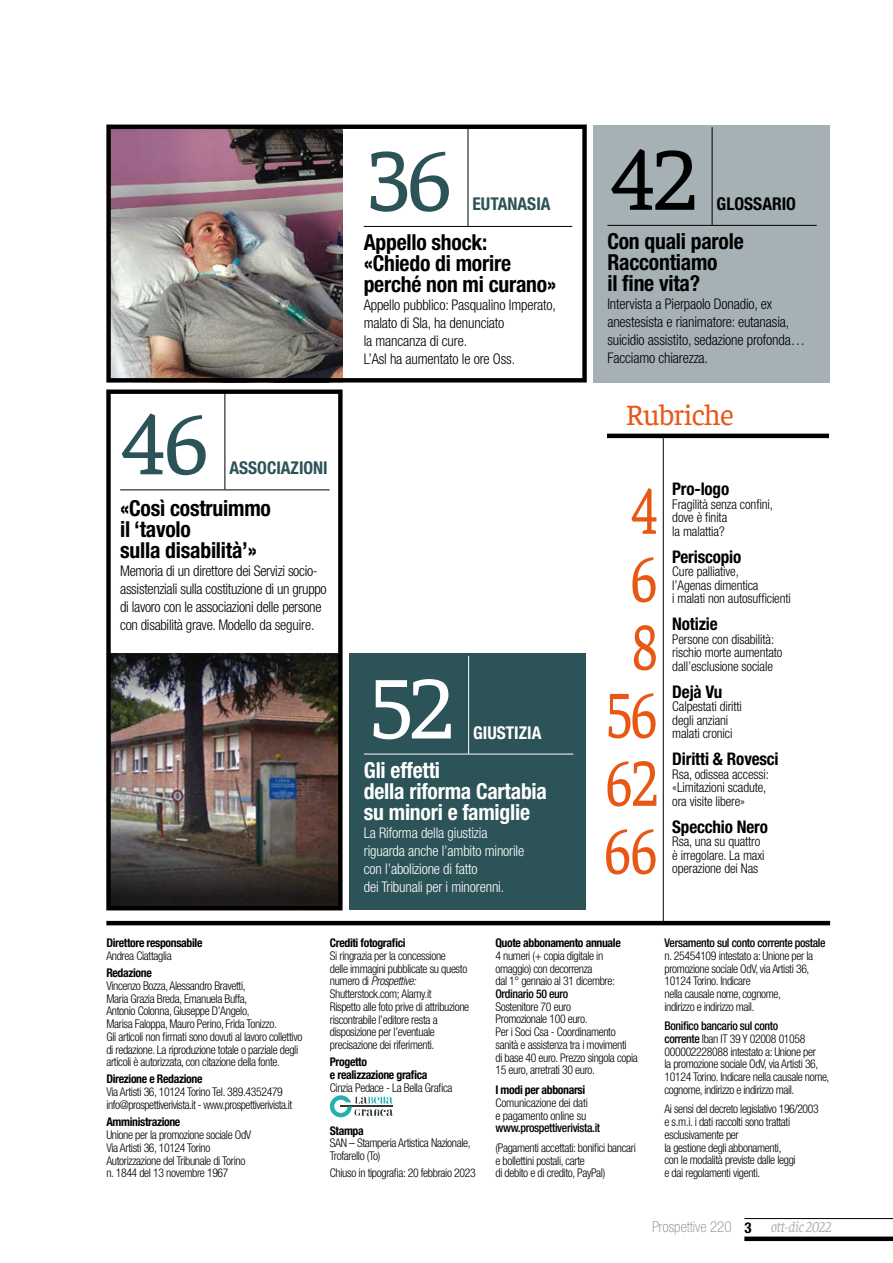
<style>
.page{position:relative;width:893px;height:1263px;background:#fff}
.page>*{position:absolute;margin:0;border:0;box-sizing:border-box;transform-origin:0 0}
.t1{font:90px "Faustina";color:#2c5357}
.t2{font:90px "Faustina";color:#000}
.t3{font:90px "Faustina";color:#fff}
.t4{font:67.8px/67.9px "Faustina";color:#e95714;text-align:center;scale:.79 1}
.t5{font:30px "Faustina";letter-spacing:-.02em;color:#e95714}
.t6{font:700 condensed 22.05px/21px "Helvetica Neue LT Std";letter-spacing:-.01em;color:#000}
.t7{font:700 condensed 22.05px/21px "Helvetica Neue LT Std";letter-spacing:-.01em;color:#fff}
.t8{font:700 condensed 17.7px "Helvetica Neue LT Std";color:#2c5357}
.t9{font:700 condensed 17.7px "Helvetica Neue LT Std";color:#000}
.t10{font:700 condensed 17.7px "Helvetica Neue LT Std";color:#fff}
.t11{font:700 condensed 17.4px "Helvetica Neue LT Std";letter-spacing:-.01em;color:#000}
.t12{font:100 condensed 15px "Helvetica Neue LT Std";color:#818386}
.t13{font:italic 15px "Faustina";letter-spacing:-.03em;color:#aeb0b3;scale:.94 1}
.t14{font:300 condensed 14.7px/18px "Helvetica Neue LT Std";letter-spacing:-.01em;color:#000}
.t15{font:300 condensed 14.7px/18px "Helvetica Neue LT Std";letter-spacing:-.01em;color:#fff}
.t16{font:300 condensed 13.35px/13.5px "Helvetica Neue LT Std";letter-spacing:-.01em;color:#000}
.t17{font:300 condensed 12px/12.8px "Helvetica Neue LT Std";letter-spacing:-.03em;color:#000}
.t18{font:700 condensed 12px/12.8px "Helvetica Neue LT Std";letter-spacing:-.03em;color:#000}
.t19{font:500 condensed 12px "Helvetica Neue LT Std";letter-spacing:-.03em;color:#000}
.s1{font-style:italic}
.s2{font-weight:500}
.s3{font-weight:700;color:#000}
</style>
<div class="page">
<img style="left:111px;top:653px;width:227px;height:252px">
<hr style="left:106px;top:921px;width:724px;height:4px;background:#000">
<img style="left:111px;top:130px;width:232px;height:247px">
<div style="left:106px;top:389px;width:237px;height:521px;border:4px solid #000"></div>
<hr style="left:120px;top:489px;width:210px;height:1px;background:#000">
<hr style="left:225px;top:392px;width:1px;height:97px;background:#000">
<hr style="left:663px;top:438px;width:1px;height:486px;background:#000">
<hr style="left:607px;top:434px;width:222px;height:4px;background:#000">
<svg style="left:330px;top:1095px;width:63px;height:22px"></svg>
<div style="left:593px;top:125px;width:236px;height:257px;background:#a6b1b5"></div>
<hr style="left:607px;top:225px;width:210px;height:1px;background:#000">
<hr style="left:712px;top:127px;width:1px;height:98px;background:#000">
<div style="left:349px;top:654px;width:237px;height:256px;background:#2c5357"></div>
<hr style="left:364px;top:754px;width:209px;height:1px;background:#fff">
<hr style="left:468px;top:656px;width:1px;height:98px;background:#fff">
<div style="left:106px;top:125px;width:481px;height:257px;border:4px solid #000"></div>
<hr style="left:364px;top:226px;width:208px;height:1px;background:#000">
<hr style="left:468px;top:128px;width:1px;height:98px;background:#000">
<hr style="left:744px;top:1218px;width:149px;height:1px;background:#000">
<div style="left:744px;top:1236px;width:149px;height:5px;background:#000"></div>
<h1 class="t1" style="left:122px;top:383px;width:88px">46</h1>
<h3 class="t8" style="left:229px;top:457px;width:100px">Associazioni</h3>
<h3 class="t6" style="left:120px;top:497px;width:152px">«Così costruimmo il ‘tavolo<br>sulla disabilità’»</h3>
<p class="t14" style="left:120px;top:561px;width:208px">Memoria di un direttore dei Servizi socio&shy;assistenziali sulla costituzione di un gruppo di lavoro con le associazioni delle persone con disabilità grave. Modello da seguire.</p>
<h1 class="t1" style="left:369px;top:120px;width:85px">36</h1>
<h3 class="t8" style="left:472px;top:193px;width:78px">Eutanasia</h3>
<h3 class="t6" style="left:364px;top:232px;width:194px">Appello shock: «Chiedo di morire perché non mi curano»</h3>
<p class="t14" style="left:364px;top:296px;width:194px">Appello pubblico: Pasqualino Imperato, malato di Sla, ha denunciato<br>la mancanza di cure.<br>L’Asl ha aumentato le ore Oss.</p>
<h1 class="t3" style="left:372px;top:647px;width:82px">52</h1>
<h3 class="t7" style="left:364px;top:759px;width:185px">Gli effetti<br>della riforma Cartabia su minori e famiglie</h3>
<p class="t15" style="left:364px;top:823px;width:162px">La Riforma della giustizia riguarda anche l’ambito minorile con l’abolizione di fatto<br>dei Tribunali per i minorenni.</p>
<h3 class="t10" style="left:473px;top:721px;width:68px">Giustizia</h3>
<h1 class="t2" style="left:612px;top:119px;width:86px">42</h1>
<h3 class="t6" style="left:607px;top:231px;width:138px">Con quali parole<br>Raccontiamo<br>il fine vita?</h3>
<p class="t14" style="left:607px;top:295px;width:199px">Intervista a Pierpaolo Donadio, ex anestesista e rianimatore: eutanasia, suicidio assistito, sedazione profonda… Facciamo chiarezza.</p>
<h3 class="t9" style="left:717px;top:193px;width:81px">Glossario</h3>
<h3 class="t5" style="left:625px;top:394px;width:110px">Rubriche</h3>
<h2 class="t4" style="left:604px;top:472px;width:70px">4<br>6<br>8<br>56<br>62<br>66</h2>
<h3 class="t11" style="left:672px;top:479px;width:58px">Pro-logo</h3>
<p class="t16" style="left:672px;top:497px;width:102px">Fragilità senza confini, dove è finita<br>la malattia?</p>
<h3 class="t11" style="left:672px;top:546px;width:71px">Periscopio</h3>
<p class="t16" style="left:672px;top:565px;width:120px">Cure palliative,<br>l’Agenas dimentica<br>i malati non autosufficienti</p>
<h3 class="t11" style="left:672px;top:614px;width:47px">Notizie</h3>
<p class="t16" style="left:672px;top:632px;width:112px">Persone con disabilità: rischio morte aumentato dall’esclusione sociale</p>
<h3 class="t11" style="left:672px;top:681px;width:51px">Dejà Vu</h3>
<p class="t16" style="left:672px;top:700px;width:71px">Calpestati diritti degli anziani malati cronici</p>
<h3 class="t11" style="left:672px;top:749px;width:108px">Diritti &amp; Rovesci</h3>
<p class="t16" style="left:672px;top:767px;width:98px">Rsa, odissea accessi: «Limitazioni scadute, ora visite libere»</p>
<h3 class="t11" style="left:672px;top:816px;width:97px">Specchio Nero</h3>
<p class="t16" style="left:672px;top:835px;width:94px">Rsa, una su quattro è irregolare. La maxi operazione dei Nas</p>
<p class="t18" style="left:106px;top:936px;width:98px">Direttore responsabile</p>
<p class="t17" style="left:106px;top:949px;width:67px">Andrea Ciattaglia</p>
<p class="t18" style="left:106px;top:966px;width:47px">Redazione</p>
<p class="t17" style="left:106px;top:979px;width:197px">Vincenzo Bozza, Alessandro Bravetti,<br>Maria Grazia Breda, Emanuela Buffa,<br>Antonio Colonna, Giuseppe D’Angelo,<br>Marisa Faloppa, Mauro Perino, Frida Tonizzo.<br>Gli articoli non firmati sono dovuti al lavoro collettivo di redazione. La riproduzione totale o parziale degli articoli è autorizzata, con citazione della fonte.</p>
<p class="t18" style="left:106px;top:1073px;width:98px">Direzione e Redazione</p>
<p class="t17" style="left:106px;top:1085px;width:187px">Via Artisti 36, 10124 Torino Tel. 389.4352479 info@prospettiverivista.it - www.prospettiverivista.it</p>
<p class="t18" style="left:106px;top:1115px;width:76px">Amministrazione</p>
<p class="t17" style="left:106px;top:1128px;width:146px">Unione per la promozione sociale OdV Via Artisti 36, 10124 Torino Autorizzazione del Tribunale di Torino n. 1844 del 13 novembre 1967</p>
<p class="t18" style="left:330px;top:936px;width:77px">Crediti fotografici</p>
<p class="t17" style="left:330px;top:949px;width:141px">Si ringrazia per la concessione<br>delle immagini pubblicate su questo numero di <span class="s1">Prospettive:<br></span>Shutterstock.com; Alamy.it<br>Rispetto alle foto prive di attribuzione riscontrabile l’editore resta a disposizione per l’eventuale precisazione dei riferimenti.</p>
<p class="t18" style="left:330px;top:1055px;width:99px">Progetto<br>e realizzazione grafica</p>
<p class="t17" style="left:330px;top:1081px;width:124px">Cinzia Pedace - La Bella Grafica</p>
<p class="t18" style="left:330px;top:1124px;width:35px">Stampa</p>
<p class="t17" style="left:330px;top:1136px;width:142px">SAN – Stamperia Artistica Nazionale,<br>Trofarello (To)</p>
<p class="t17" style="left:330px;top:1166px;width:147px">Chiuso in tipografia: 20 febbraio 2023</p>
<p class="t18" style="left:495px;top:936px;width:127px">Quote abbonamento annuale</p>
<p class="t17" style="left:495px;top:949px;width:121px">4 numeri (+ copia digitale in omaggio) con decorrenza<br>dal 1° gennaio al 31 dicembre:</p>
<p class="t19" style="left:495px;top:986px;width:74px">Ordinario 50 euro</p>
<p class="t17" style="left:495px;top:1000px;width:144px">Sostenitore 70 euro<br>Promozionale 100 euro.<br>Per i Soci Csa - Coordinamento sanità e assistenza tra i movimenti<br>di base 40 euro. Prezzo singola copia<br>15 euro, arretrati 30 euro.</p>
<p class="t18" style="left:495px;top:1083px;width:91px">I modi per abbonarsi</p>
<p class="t17" style="left:495px;top:1096px;width:94px">Comunicazione dei dati e pagamento online su</p>
<p class="t19" style="left:495px;top:1121px;width:106px">www.prospettiverivista.it</p>
<p class="t17" style="left:495px;top:1141px;width:142px">(Pagamenti accettati: bonifici bancari e bollettini postali, carte<br>di debito e di credito, PayPal)</p>
<p class="t19" style="left:664px;top:935px;width:163px">Versamento sul conto corrente postale</p>
<p class="t17" style="left:664px;top:949px;width:150px">n. 25454109 intestato a: Unione per la promozione sociale OdV, via Artisti 36,<br>10124 Torino. Indicare<br>nella causale nome, cognome, indirizzo e indirizzo mail.</p>
<p class="t17" style="left:664px;top:1019px;width:166px"><span class="s2">Bonifico bancario sul conto<br>corrente</span> Iban IT 39 Y 02008 01058<br>000002228088 intestato a: Unione per<br>la promozione sociale OdV, via Artisti 36, 10124 Torino. Indicare nella causale nome, cognome, indirizzo e indirizzo mail.</p>
<p class="t17" style="left:664px;top:1103px;width:156px">Ai sensi del decreto legislativo 196/2003 e s.m.i. i dati raccolti sono trattati esclusivamente per<br>la gestione degli abbonamenti,<br>con le modalità previste dalle leggi<br>e dai regolamenti vigenti.</p>
<p class="t12" style="left:652px;top:1218px;width:101px">Prospettive 220 <span class="s3">3</span></p>
<p class="t13" style="left:770px;top:1217px;width:67px">ott-dic 2022</p>
</div>
